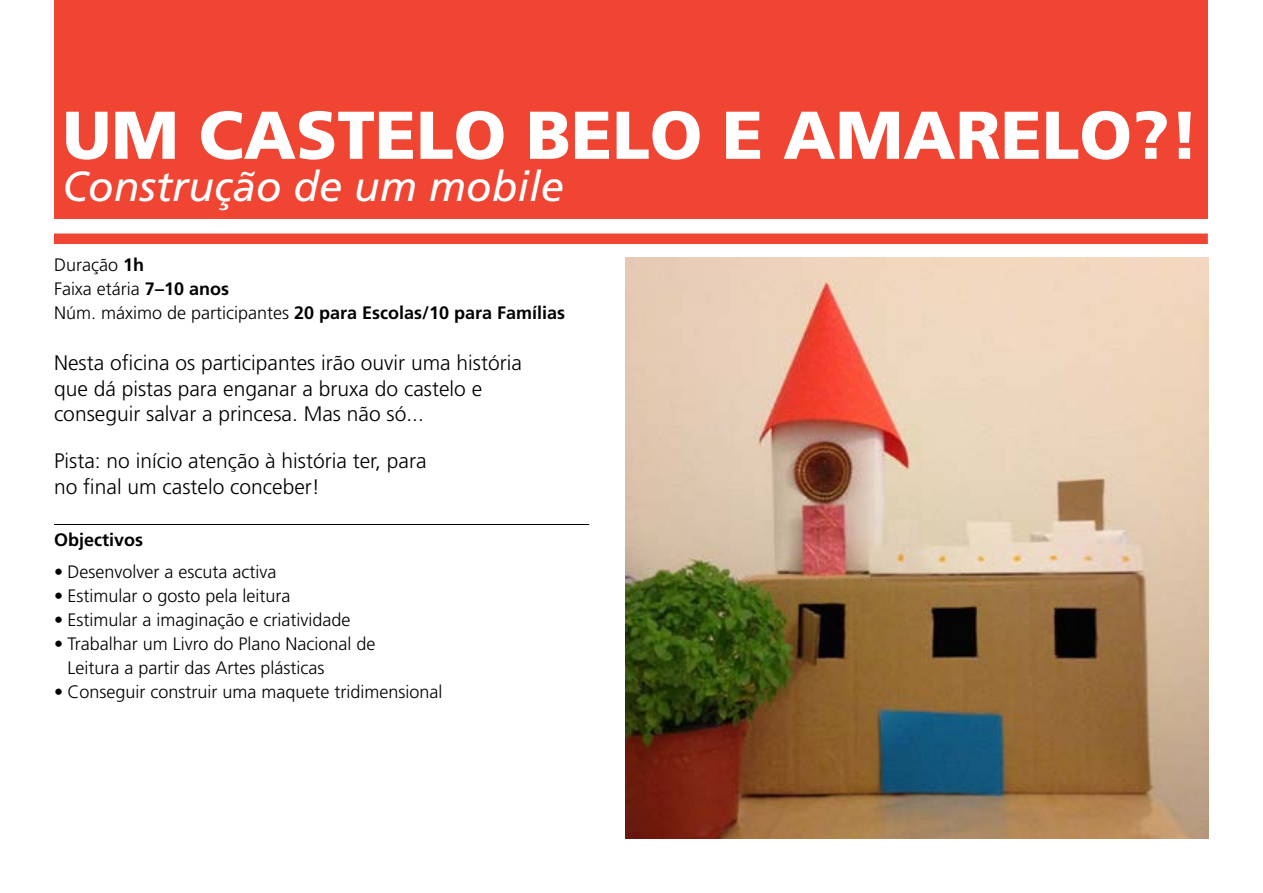
<style>
.page{position:relative;width:1263px;height:893px;background:#fff}
.page>*{position:absolute;margin:0;border:0;box-sizing:border-box;transform-origin:0 0}
.t1{font:900 67.5px "Frutiger LT Std";color:#fff}
.t2{font:italic 42px "Frutiger LT Std";color:#fff}
.t3{font:300 21px/25.5px "Frutiger LT Std";color:#000}
.t4{font:300 18px/24px "Frutiger LT Std";color:#000}
.t5{font:700 18px "Frutiger LT Std";color:#000}
.s1{font-weight:700}
</style>
<div class="page">
<div style="left:54px;top:233px;width:1154px;height:11px;background:#f04533"></div>
<img style="left:625px;top:258px;width:584px;height:581px">
<hr style="left:54px;top:524px;width:535px;height:1px;background:#000">
<div style="left:54px;top:0;width:1154px;height:218px;background:#f04533"></div>
<h1 class="t1" style="left:63px;top:94px;width:1138px">UM CASTELO BELO E AMARELO?!</h1>
<h2 class="t2" style="left:63px;top:162px;width:503px">Construção de um mobile</h2>
<p class="t4" style="left:54px;top:253px;width:513px">Duração <span class="s1">1h<br></span>Faixa etária <span class="s1">7–10 anos<br></span>Núm. máximo de participantes <span class="s1">20 para Escolas/10 para Famílias</span></p>
<p class="t3" style="left:54px;top:351px;width:469px">Nesta oficina os participantes irão ouvir uma história que dá pistas para enganar a bruxa do castelo e conseguir salvar a princesa. Mas não só...</p>
<p class="t3" style="left:54px;top:448px;width:374px">Pista: no início atenção à história ter, para no final um castelo conceber!</p>
<p class="t5" style="left:54px;top:529px;width:91px">Objectivos</p>
<p class="t4" style="left:54px;top:560px;width:224px">• Desenvolver a escuta activa</p>
<p class="t4" style="left:54px;top:584px;width:238px">• Estimular o gosto pela leitura</p>
<p class="t4" style="left:54px;top:608px;width:298px">• Estimular a imaginação e criatividade</p>
<p class="t4" style="left:68px;top:632px;width:310px;text-indent:-14px">• Trabalhar um Livro do Plano Nacional de<br>Leitura a partir das Artes plásticas</p>
<p class="t4" style="left:54px;top:680px;width:390px">• Conseguir construir uma maquete tridimensional</p>
</div>
